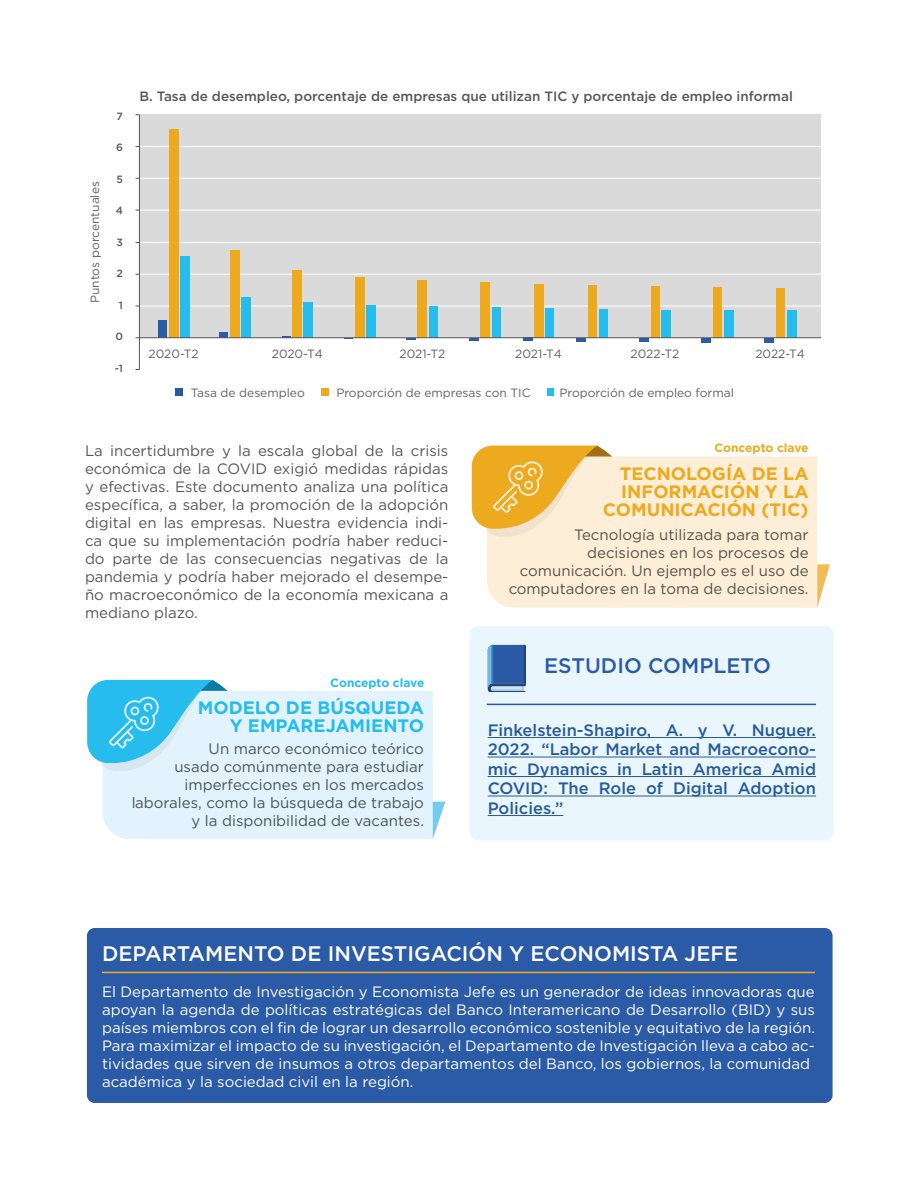
<style>
.page{position:relative;width:918px;height:1188px;background:#fff}
.page>*{position:absolute;margin:0;border:0;box-sizing:border-box;transform-origin:0 0}
.t1{font:500 21px "Gotham";color:#fff}
.t2{font:500 21px "Gotham";color:#2b5aa6}
.t3{font:700 18px/18px "Gotham";color:#eeaa1e;text-align:right}
.t4{font:700 18px/18px "Gotham";color:#26bced;text-align:right}
.t5{font:500 16.5px/19.5px "Gotham";color:#275b9b;text-align:justify}
.t6{font:15px/18px "Gotham";color:#575756;text-align:right}
.t7{font:15px/18px "Gotham";color:#fff}
.t8{font:500 13.5px "Gotham";color:#575756}
.t9{font:12px "Gotham";color:#616160}
.t10{font:700 12px "Gotham";color:#26bced}
.t11{font:700 12px "Gotham";color:#eeaa1e}
.t12{font:500 10.5px "Gotham";color:#575756}
</style>
<div class="page">
<div style="left:87px;top:928px;width:746px;height:175px;background:#2b5aa6;border-radius:8px"></div>
<hr style="left:102px;top:972px;width:713px;height:1px;background:#f0ab1f">
<div style="left:470px;top:626px;width:364px;height:214px;background:#eaf6fe"></div>
<hr style="left:488px;top:737px;width:328px;height:1px;background:#275b9b">
<hr style="left:488px;top:757px;width:328px;height:1px;background:#275b9b">
<hr style="left:488px;top:776px;width:328px;height:1px;background:#275b9b">
<hr style="left:488px;top:796px;width:328px;height:1px;background:#275b9b">
<hr style="left:488px;top:815px;width:75px;height:1px;background:#275b9b">
<svg style="left:488px;top:645px;width:38px;height:47px;background:#3e6cab"></svg>
<hr style="left:487px;top:704px;width:329px;height:1px;background:#2b5aa6">
<svg style="left:433px;top:802px;width:12px;height:36px"></svg>
<div style="left:102px;top:691px;width:331px;height:148px;background:#e2f3fd"></div>
<svg style="left:87px;top:680px;width:154px;height:91px;background:#86d7f3"></svg>
<div style="left:139px;top:115px;width:682px;height:223px;background:#dadada"></div>
<div style="left:322px;top:388px;width:7px;height:8px;background:#eeaa1e"></div>
<div style="left:175px;top:388px;width:8px;height:8px;background:#2b5aa6"></div>
<div style="left:547px;top:388px;width:7px;height:8px;background:#26bced"></div>
<hr style="left:139px;top:146px;width:682px;height:1px;background:#fff">
<hr style="left:139px;top:178px;width:682px;height:1px;background:#fff">
<hr style="left:139px;top:210px;width:682px;height:1px;background:#fff">
<hr style="left:139px;top:242px;width:682px;height:1px;background:#fff">
<hr style="left:139px;top:274px;width:682px;height:1px;background:#fff">
<hr style="left:139px;top:306px;width:682px;height:1px;background:#fff">
<svg style="left:764px;top:338px;width:9px;height:4px"></svg>
<div style="left:776px;top:288px;width:8px;height:50px;background:#eeaa1e"></div>
<div style="left:787px;top:311px;width:9px;height:27px;background:#26bced"></div>
<svg style="left:702px;top:338px;width:9px;height:4px"></svg>
<div style="left:713px;top:287px;width:9px;height:51px;background:#eeaa1e"></div>
<div style="left:724px;top:310px;width:10px;height:28px;background:#26bced"></div>
<svg style="left:639px;top:338px;width:9px;height:4px"></svg>
<div style="left:651px;top:286px;width:8px;height:52px;background:#eeaa1e"></div>
<div style="left:662px;top:310px;width:9px;height:28px;background:#26bced"></div>
<svg style="left:577px;top:338px;width:9px;height:4px"></svg>
<div style="left:588px;top:285px;width:9px;height:53px;background:#eeaa1e"></div>
<div style="left:599px;top:309px;width:9px;height:29px;background:#26bced"></div>
<svg style="left:523px;top:338px;width:9px;height:3px"></svg>
<div style="left:534px;top:284px;width:9px;height:54px;background:#eeaa1e"></div>
<div style="left:546px;top:309px;width:8px;height:29px;background:#26bced"></div>
<svg style="left:469px;top:338px;width:10px;height:2px"></svg>
<div style="left:481px;top:283px;width:9px;height:55px;background:#eeaa1e"></div>
<div style="left:492px;top:307px;width:9px;height:31px;background:#26bced"></div>
<svg style="left:407px;top:338px;width:9px;height:2px"></svg>
<div style="left:418px;top:280px;width:9px;height:58px;background:#eeaa1e"></div>
<div style="left:430px;top:307px;width:8px;height:31px;background:#26bced"></div>
<div style="left:355px;top:277px;width:9px;height:61px;background:#eeaa1e"></div>
<div style="left:366px;top:305px;width:9px;height:33px;background:#26bced"></div>
<div style="left:293px;top:270px;width:9px;height:68px;background:#eeaa1e"></div>
<div style="left:304px;top:303px;width:9px;height:35px;background:#26bced"></div>
<div style="left:219px;top:332px;width:9px;height:6px;background:#2b5aa6"></div>
<div style="left:230px;top:250px;width:9px;height:88px;background:#eeaa1e"></div>
<div style="left:241px;top:297px;width:9px;height:41px;background:#26bced"></div>
<div style="left:158px;top:320px;width:9px;height:18px;background:#2b5aa6"></div>
<div style="left:169px;top:129px;width:9px;height:209px;background:#eeaa1e"></div>
<div style="left:180px;top:257px;width:9px;height:81px;background:#26bced"></div>
<hr style="left:139px;top:115px;width:1px;height:255px;background:#575756">
<hr style="left:139px;top:337px;width:682px;height:1px;background:#575756">
<svg style="left:817px;top:564px;width:13px;height:44px"></svg>
<div style="left:487px;top:457px;width:330px;height:151px;background:#fdeed8"></div>
<svg style="left:472px;top:446px;width:153px;height:91px;background:#f4cb7d"></svg>
<p class="t9" style="left:87px;top:303px;width:123px;rotate:-90deg">Puntos porcentuales</p>
<p class="t12" style="left:117px;top:109px;width:8px">7</p>
<p class="t12" style="left:116px;top:141px;width:8px">6</p>
<p class="t12" style="left:116px;top:172px;width:8px">5</p>
<p class="t12" style="left:116px;top:204px;width:9px">4</p>
<p class="t12" style="left:116px;top:235px;width:8px">3</p>
<p class="t12" style="left:117px;top:267px;width:8px">2</p>
<p class="t12" style="left:119px;top:298px;width:6px">1</p>
<p class="t12" style="left:115px;top:330px;width:9px">0</p>
<p class="t12" style="left:115px;top:361px;width:10px">-1</p>
<p class="t8" style="left:139px;top:87px;width:655px">B. Tasa de desempleo, porcentaje de empresas que utilizan TIC y porcentaje de empleo informal</p>
<p class="t9" style="left:149px;top:346px;width:52px">2020-T2</p>
<p class="t9" style="left:272px;top:346px;width:53px">2020-T4</p>
<p class="t9" style="left:400px;top:346px;width:47px">2021-T2</p>
<p class="t9" style="left:515px;top:346px;width:48px">2021-T4</p>
<p class="t9" style="left:631px;top:346px;width:50px">2022-T2</p>
<p class="t9" style="left:755px;top:346px;width:51px">2022-T4</p>
<p class="t9" style="left:191px;top:385px;width:115px">Tasa de desempleo</p>
<p class="t9" style="left:336px;top:385px;width:196px">Proporción de empresas con TIC</p>
<p class="t9" style="left:559px;top:385px;width:176px">Proporción de empleo formal</p>
<p class="t6" style="left:85px;top:442px;width:365px;text-align:justify">La incertidumbre y la escala global de la crisis económica de la COVID exigió medidas rápidas y efectivas. Este documento analiza una política específica, a saber, la promoción de la adopción digital en las empresas. Nuestra evidencia indi&shy;ca que su implementación podría haber reduci&shy;do parte de las consecuencias negativas de la pandemia y podría haber mejorado el desempe&shy;ño macroeconómico de la economía mexicana a mediano plazo.</p>
<p class="t10" style="left:330px;top:675px;width:96px">Concepto clave</p>
<p class="t4" style="left:198px;top:699px;width:228px">MODELO DE BÚSQUEDA<br>Y EMPAREJAMIENTO</p>
<p class="t6" style="left:131px;top:739px;width:294px">Un marco económico teórico<br>usado comúnmente para estudiar imperfecciones en los mercados laborales, como la búsqueda de trabajo y la disponibilidad de vacantes.</p>
<p class="t11" style="left:714px;top:439px;width:96px">Concepto clave</p>
<p class="t3" style="left:603px;top:465px;width:207px">TECNOLOGÍA DE LA<br>INFORMACIÓN Y LA<br>COMUNICACIÓN (TIC)</p>
<p class="t6" style="left:508px;top:525px;width:302px">Tecnología utilizada para tomar decisiones en los procesos de comunicación. Un ejemplo es el uso de computadores en la toma de decisiones.</p>
<h1 class="t2" style="left:544px;top:652px;width:228px">ESTUDIO COMPLETO</h1>
<p class="t5" style="left:488px;top:720px;width:330px">Finkelstein-Shapiro, A. y V. Nuguer.<br>2022. “Labor Market and Macroecono&shy;mic Dynamics in Latin America Amid COVID: The Role of Digital Adoption Policies.”</p>
<h1 class="t1" style="left:102px;top:940px;width:638px">DEPARTAMENTO DE INVESTIGACIÓN Y ECONOMISTA JEFE</h1>
<p class="t7" style="left:102px;top:982px;width:715px">El Departamento de Investigación y Economista Jefe es un generador de ideas innovadoras que apoyan la agenda de políticas estratégicas del Banco Interamericano de Desarrollo (BID) y sus países miembros con el fin de lograr un desarrollo económico sostenible y equitativo de la región.<br>Para maximizar el impacto de su investigación, el Departamento de Investigación lleva a cabo ac&shy;tividades que sirven de insumos a otros departamentos del Banco, los gobiernos, la comunidad académica y la sociedad civil en la región.</p>
</div>
